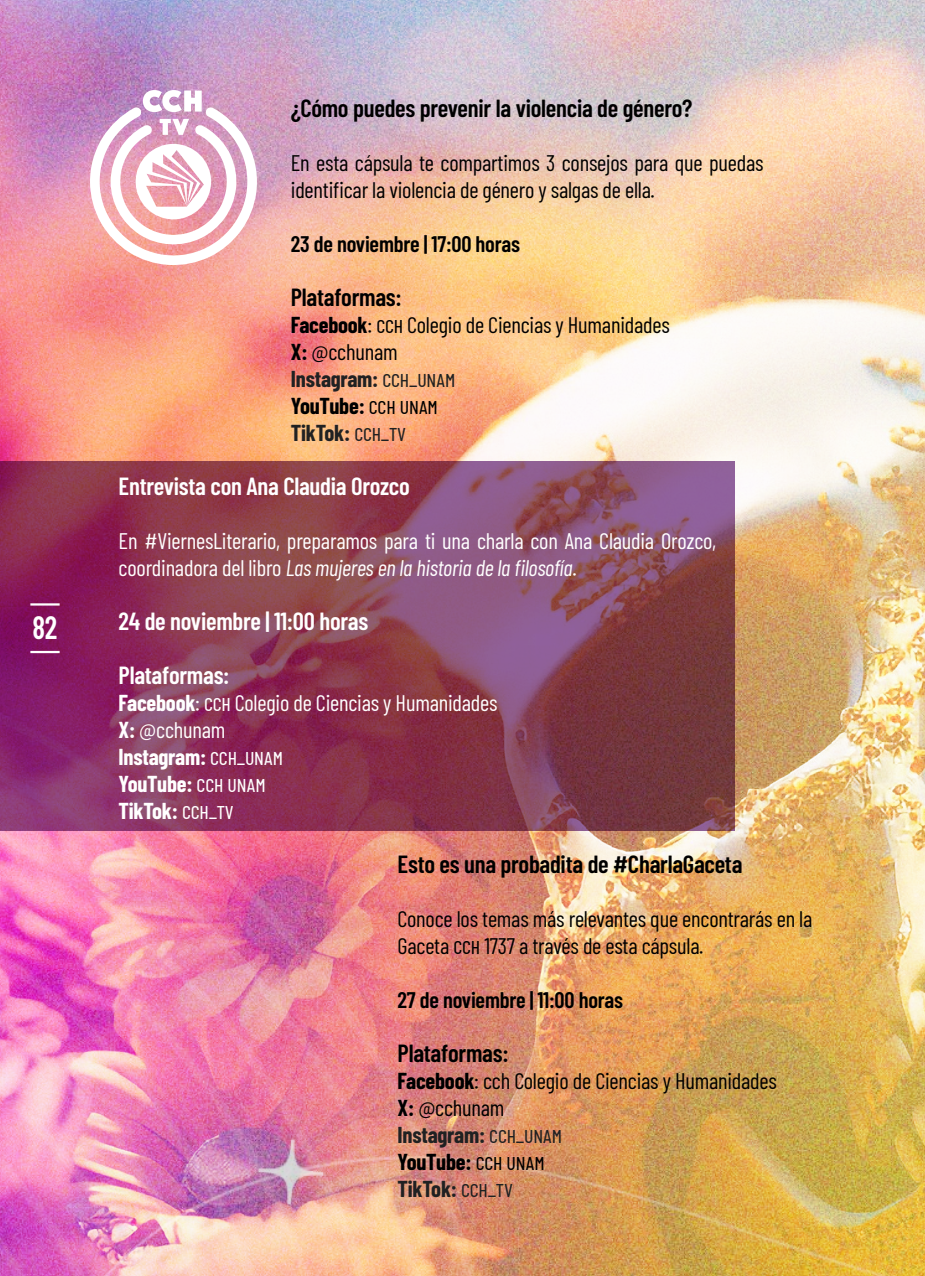
<style>
.page{position:relative;width:925px;height:1276px;background:#fff}
.page>*{position:absolute;margin:0;border:0;box-sizing:border-box;transform-origin:0 0}
.t1{font:600 32.18px "Barlow Condensed";color:#fff;scale:.91 1}
.t2{font:600 24.75px "Barlow Condensed";letter-spacing:-.01em;color:#000}
.t3{font:600 24.75px/54px "Barlow Condensed";letter-spacing:-.01em;color:#fff}
.t4{font:22.5px/27px "Barlow Condensed";letter-spacing:-.01em;color:#000}
.t5{font:22.5px/27px "Barlow Condensed";letter-spacing:-.01em;color:#fff}
.t6{font:600 22.5px "Barlow Condensed";letter-spacing:-.01em;color:#000}
.s1{font-weight:700}
.s2{font-weight:700;color:#202122}
.s3{color:#202122}
.s4{font-style:italic}
</style>
<div class="page">
<img style="left:0;top:0;width:925px;height:1276px">
<svg style="left:0;top:462px;width:735px;height:369px;background:#883c59"></svg>
<hr style="left:30px;top:603px;width:30px;height:2px;background:#fff">
<hr style="left:30px;top:651px;width:30px;height:2px;background:#fff">
<svg style="left:90px;top:90px;width:168px;height:176px"></svg>
<h1 class="t1" style="left:33px;top:605px;width:29px">82</h1>
<p class="t2" style="left:291px;top:90px;width:403px">¿Cómo puedes prevenir la violencia de género?</p>
<p class="t4" style="left:291px;top:148px;width:474px">En esta cápsula te compartimos 3 consejos para que puedas identificar la violencia de género y salgas de ella.</p>
<p class="t6" style="left:291px;top:228px;width:231px">23 de noviembre | 17:00 horas</p>
<p class="t2" style="left:291px;top:279px;width:112px">Plataformas:</p>
<p class="t4" style="left:291px;top:310px;width:380px"><span class="s1">Facebook</span>: cch Colegio de Ciencias y Humanidades<br><span class="s1">X:</span> @cchunam<br><span class="s2">Instagram:</span> <span class="s3">cch_unam<br></span><span class="s1">YouTube:</span> cch unam<br><span class="s2">TikTok:</span> <span class="s3">cch_tv</span></p>
<p class="t3" style="left:119px;top:457px;width:293px">Entrevista con Ana Claudia Orozco</p>
<p class="t5" style="left:119px;top:526px;width:599px">En #ViernesLiterario, preparamos para ti una charla con Ana Claudia Orozco, coordinadora del libro <span class="s4">Las mujeres en la historia de la filosofía</span>.</p>
<p class="t3" style="left:119px;top:592px;width:251px">24 de noviembre | 11:00 horas<br>Plataformas:</p>
<p class="t5" style="left:119px;top:688px;width:380px"><span class="s1">Facebook</span>: cch Colegio de Ciencias y Humanidades<br><span class="s1">X:</span> @cchunam<br><span class="s1">Instagram:</span> cch_unam<br><span class="s1">YouTube:</span> cch unam<br><span class="s1">TikTok:</span> cch_tv</p>
<p class="t2" style="left:398px;top:846px;width:346px">Esto es una probadita de #CharlaGaceta</p>
<p class="t4" style="left:398px;top:904px;width:416px">Conoce los temas más relevantes que encontrarás en la<br>Gaceta cch 1737 a través de esta cápsula.</p>
<p class="t6" style="left:398px;top:984px;width:227px">27 de noviembre | 11:00 horas</p>
<p class="t2" style="left:398px;top:1035px;width:112px">Plataformas:</p>
<p class="t4" style="left:398px;top:1066px;width:381px"><span class="s1">Facebook</span>: cch Colegio de Ciencias y Humanidades<br><span class="s1">X:</span> @cchunam<br><span class="s2">Instagram:</span> <span class="s3">cch_unam<br></span><span class="s1">YouTube:</span> cch unam<br><span class="s2">TikTok:</span> <span class="s3">cch_tv</span></p>
</div>
